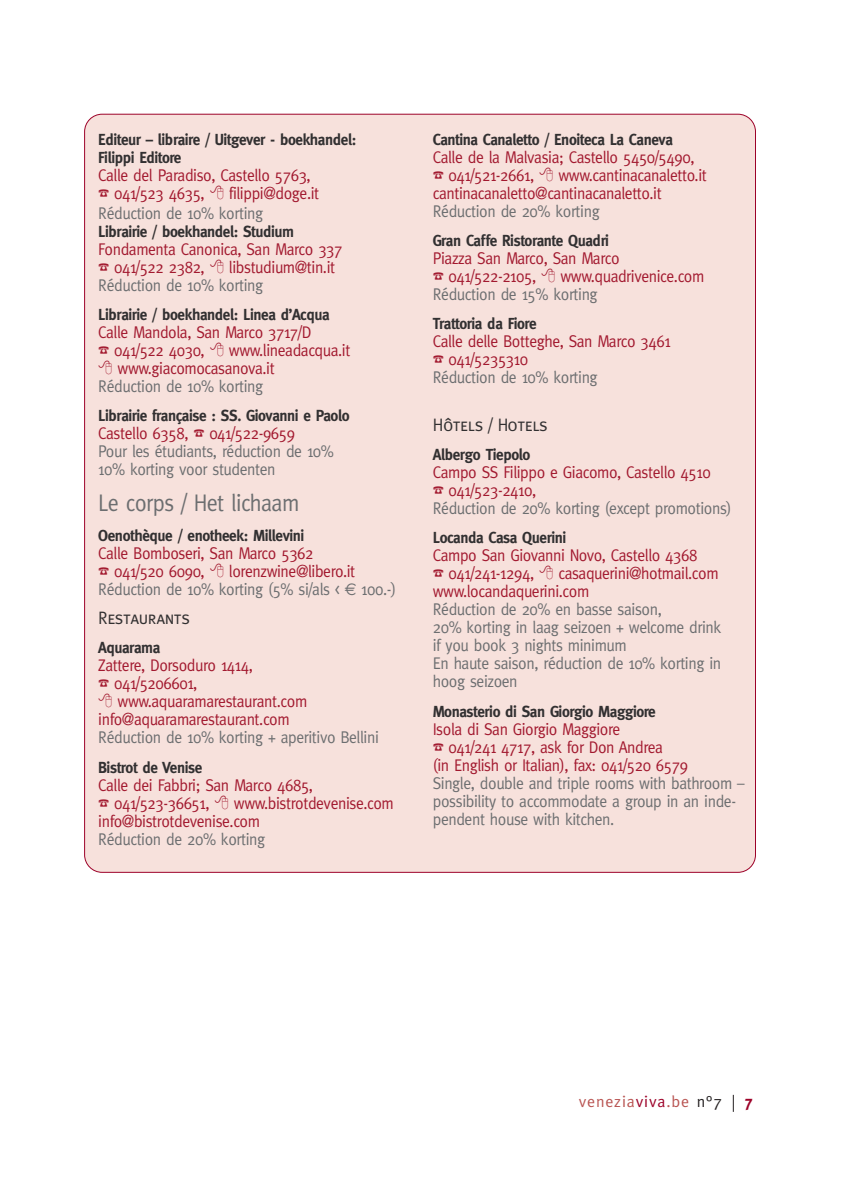
<style>
.page{position:relative;width:842px;height:1191px;background:#fff}
.page>*{position:absolute;margin:0;border:0;box-sizing:border-box;transform-origin:0 0}
.t1{font:24px "Meta";letter-spacing:-.025em;color:#6c6e70;scale:.92 1}
.t2{font:18px "Meta Caps";letter-spacing:-.025em;color:#323031;scale:.95 1}
.t3{font:17px/18px "Meta";letter-spacing:-.025em;color:#a2192f;scale:.92 1}
.t4{font:17px/18px "Meta";letter-spacing:-.025em;color:#6c6e70;scale:.92 1}
.t5{font:700 16px/18px "Meta";letter-spacing:-.025em;color:#323031;scale:.95 1}
.t6{font:16px "Meta";letter-spacing:.055em;color:#b95553}
.t7{font:700 16px "Meta";color:#9d0229}
.s1{color:#a2192f}
.s2{font-family:"Euro Sans"}
.s3{color:#6c6e70}
.s4{color:#9d0229}
.s5{color:#231f20}
</style>
<div class="page">
<svg style="left:733px;top:1094px;width:1px;height:17px"></svg>
<div style="left:85px;top:114px;width:670px;height:758px;background:#f7e1dc;border-radius:18px"></div>
<p class="t5" style="left:98px;top:131px;width:273px">Editeur – libraire / Uitgever - boekhandel:<br>Filippi Editore</p>
<p class="t3" style="left:98px;top:167px;width:233px">Calle del Paradiso, Castello 5763, ☎ 041/523 4635,</p>
<p class="t3" style="left:229px;top:185px;width:100px">filippi@doge.it</p>
<p class="t4" style="left:98px;top:205px;width:181px">Réduction de 10% korting</p>
<p class="t5" style="left:98px;top:223px;width:208px">Librairie / boekhandel: Studium</p>
<p class="t3" style="left:98px;top:241px;width:267px">Fondamenta Canonica, San Marco 337 ☎ 041/522 2382,</p>
<p class="t3" style="left:229px;top:259px;width:117px">libstudium@tin.it</p>
<p class="t4" style="left:98px;top:277px;width:181px">Réduction de 10% korting</p>
<p class="t5" style="left:98px;top:306px;width:245px">Librairie / boekhandel: Linea d’Acqua</p>
<p class="t3" style="left:98px;top:324px;width:233px">Calle Mandola, San Marco 3717/D ☎ 041/522 4030,</p>
<p class="t3" style="left:118px;top:342px;width:255px;text-indent:111px">www.lineadacqua.it www.giacomocasanova.it</p>
<p class="t4" style="left:98px;top:378px;width:181px">Réduction de 10% korting</p>
<p class="t5" style="left:98px;top:407px;width:266px">Librairie française : SS. Giovanni e Paolo</p>
<p class="t4" style="left:98px;top:426px;width:258px"><span class="s1">Castello 6358,</span> <span class="s1">☎ 041/522-9659<br></span>Pour les étudiants, réduction de 10%<br>10% korting voor studenten</p>
<h1 class="t1" style="left:98px;top:494px;width:220px">Le corps / Het lichaam</h1>
<p class="t5" style="left:98px;top:527px;width:218px">Oenothèque / enotheek: Millevini</p>
<p class="t3" style="left:98px;top:545px;width:236px">Calle Bomboseri, San Marco 5362 ☎ 041/520 6090,</p>
<p class="t4" style="left:98px;top:563px;width:325px;text-indent:131px"><span class="s1">lorenzwine@libero.it<br></span>Réduction de 10% korting (5% si/als &lt; <span class="s2">€</span> 100.-)</p>
<p class="t2" style="left:98px;top:607px;width:98px">Restaurants</p>
<p class="t5" style="left:98px;top:639px;width:67px">Aquarama</p>
<p class="t3" style="left:98px;top:658px;width:170px">Zattere, Dorsoduro 1414, ☎ 041/5206601,</p>
<p class="t3" style="left:98px;top:694px;width:229px;text-indent:19px">www.aquaramarestaurant.com info@aquaramarestaurant.com</p>
<p class="t4" style="left:98px;top:730px;width:307px">Réduction de 10% korting + aperitivo Bellini</p>
<p class="t5" style="left:98px;top:759px;width:111px">Bistrot de Venise</p>
<p class="t3" style="left:98px;top:777px;width:235px">Calle dei Fabbri; San Marco 4685, ☎ 041/523-36651,</p>
<p class="t3" style="left:98px;top:795px;width:323px;text-indent:136px">www.bistrotdevenise.com info@bistrotdevenise.com</p>
<p class="t4" style="left:98px;top:831px;width:183px">Réduction de 20% korting</p>
<p class="t5" style="left:433px;top:131px;width:254px">Cantina Canaletto / Enoiteca La Caneva</p>
<p class="t3" style="left:433px;top:149px;width:286px">Calle de la Malvasia; Castello 5450/5490, ☎ 041/521-2661,</p>
<p class="t3" style="left:433px;top:167px;width:299px;text-indent:126px">www.cantinacanaletto.it cantinacanaletto@cantinacanaletto.it</p>
<p class="t4" style="left:433px;top:203px;width:183px">Réduction de 20% korting</p>
<p class="t5" style="left:433px;top:232px;width:187px">Gran Caffe Ristorante Quadri</p>
<p class="t3" style="left:433px;top:250px;width:205px">Piazza San Marco, San Marco ☎ 041/522-2105,</p>
<p class="t3" style="left:560px;top:268px;width:158px">www.quadrivenice.com</p>
<p class="t4" style="left:433px;top:286px;width:181px">Réduction de 15% korting</p>
<p class="t5" style="left:433px;top:315px;width:111px">Trattoria da Fiore</p>
<p class="t3" style="left:433px;top:334px;width:260px">Calle delle Botteghe, San Marco 3461 ☎ 041/5235310<br><span class="s3">Réduction de 10% korting</span></p>
<p class="t2" style="left:433px;top:414px;width:123px">Hôtels / Hotels</p>
<p class="t5" style="left:433px;top:446px;width:104px">Albergo Tiepolo</p>
<p class="t3" style="left:433px;top:464px;width:326px">Campo SS Filippo e Giacomo, Castello 4510<br>☎ 041/523-2410,<br><span class="s3">Réduction de 20% korting (except promotions)</span></p>
<p class="t5" style="left:433px;top:529px;width:142px">Locanda Casa Querini</p>
<p class="t3" style="left:433px;top:548px;width:289px">Campo San Giovanni Novo, Castello 4368 ☎ 041/241-1294,</p>
<p class="t3" style="left:433px;top:566px;width:312px;text-indent:126px">casaquerini@hotmail.com www.locandaquerini.com</p>
<p class="t4" style="left:433px;top:602px;width:315px">Réduction de 20% en basse saison,<br>20% korting in laag seizoen + welcome drink if you book 3 nights minimum<br>En haute saison, réduction de 10% korting in hoog seizoen</p>
<p class="t5" style="left:433px;top:703px;width:236px">Monasterio di San Giorgio Maggiore</p>
<p class="t3" style="left:433px;top:721px;width:279px">Isola di San Giorgio Maggiore<br>☎ 041/241 4717, ask for Don Andrea<br>(in English or Italian), fax: 041/520 6579</p>
<p class="t4" style="left:433px;top:775px;width:341px">Single, double and triple rooms with bathroom – possibility to accommodate a group in an inde&shy;pendent house with kitchen.</p>
<p class="t6" style="left:579px;top:1096px;width:145px">venezia<span class="s4">viva</span>.be <span class="s5">n°7</span></p>
<p class="t7" style="left:745px;top:1095px;width:10px">7</p>
</div>
